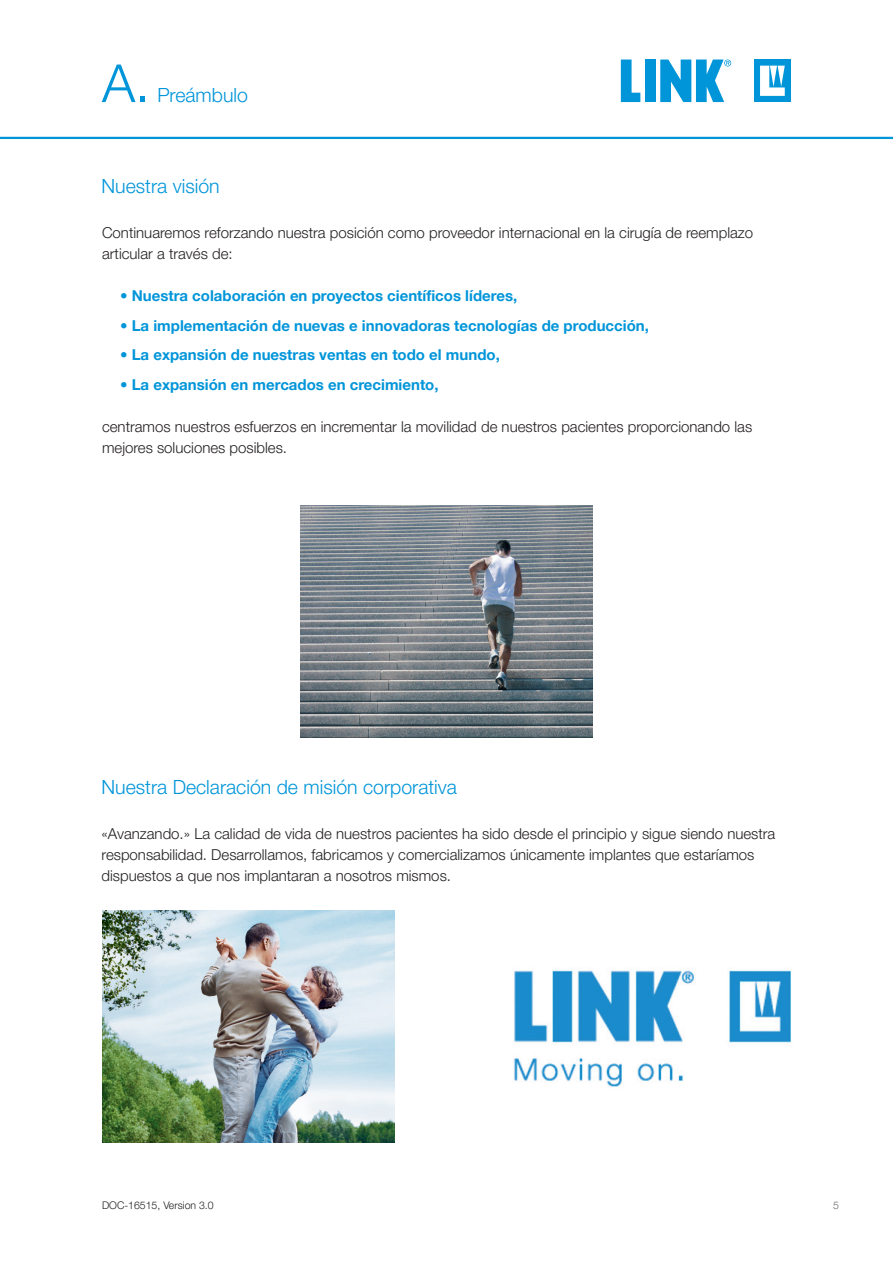
<style>
.page{position:relative;width:893px;height:1263px;background:#fff}
.page>*{position:absolute;margin:0;border:0;box-sizing:border-box;transform-origin:0 0}
.t1{font:300 52.5px "Helvetica Neue LT Pro";color:#0095d9}
.t2{font:300 19.5px "Helvetica Neue LT Pro";color:#0095d9}
.t3{font:300 15px/21px "Helvetica Neue LT Pro";color:#231f20}
.t4{font:700 15px "Helvetica Neue LT Pro";color:#0095d9}
.t5{font:300 10.5px "Helvetica Neue LT Pro";color:#231f20}
.t6{font:300 10.5px "Helvetica Neue LT Pro";color:#6c6d70}
.s1{font-weight:300}
</style>
<div class="page">
<hr style="left:0;top:137px;width:893px;height:2px;background:#0095d9">
<img style="left:103px;top:911px;width:291px;height:232px">
<img style="left:301px;top:506px;width:291px;height:232px">
<img style="left:513px;top:970px;width:278px;height:117px">
<div style="left:754px;top:60px;width:37px;height:42px;background:#0095d9"></div>
<svg style="left:760px;top:66px;width:25px;height:30px"></svg>
<svg style="left:621px;top:60px;width:19px;height:42px"></svg>
<div style="left:645px;top:60px;width:11px;height:42px;background:#0095d9"></div>
<svg style="left:660px;top:60px;width:71px;height:42px"></svg>
<h1 class="t1" style="left:102px;top:51px;width:49px">A.</h1>
<h2 class="t2" style="left:157px;top:83px;width:92px">Preámbulo</h2>
<h2 class="t2" style="left:102px;top:174px;width:120px">Nuestra visión</h2>
<p class="t3" style="left:102px;top:222px;width:653px">Continuaremos reforzando nuestra posición como proveedor internacional en la cirugía de reemplazo articular a través de:</p>
<p class="t4" style="left:120px;top:286px;width:399px"><span class="s1">•</span> Nuestra colaboración en proyectos científicos líderes,</p>
<p class="t4" style="left:120px;top:316px;width:530px"><span class="s1">•</span> La implementación de nuevas e innovadoras tecnologías de producción,</p>
<p class="t4" style="left:120px;top:345px;width:381px"><span class="s1">•</span> La expansión de nuestras ventas en todo el mundo,</p>
<p class="t4" style="left:120px;top:375px;width:320px"><span class="s1">•</span> La expansión en mercados en crecimiento,</p>
<p class="t3" style="left:102px;top:415px;width:652px">centramos nuestros esfuerzos en incrementar la movilidad de nuestros pacientes proporcionando las mejores soluciones posibles.</p>
<h2 class="t2" style="left:102px;top:775px;width:357px">Nuestra Declaración de misión corporativa</h2>
<p class="t3" style="left:102px;top:823px;width:675px">«Avanzando.» La calidad de vida de nuestros pacientes ha sido desde el principio y sigue siendo nuestra responsabilidad. Desarrollamos, fabricamos y comercializamos únicamente implantes que estaríamos dispuestos a que nos implantaran a nosotros mismos.</p>
<p class="t5" style="left:102px;top:1199px;width:113px">DOC-16515, Version 3.0</p>
<p class="t6" style="left:833px;top:1198px;width:7px">5</p>
</div>
